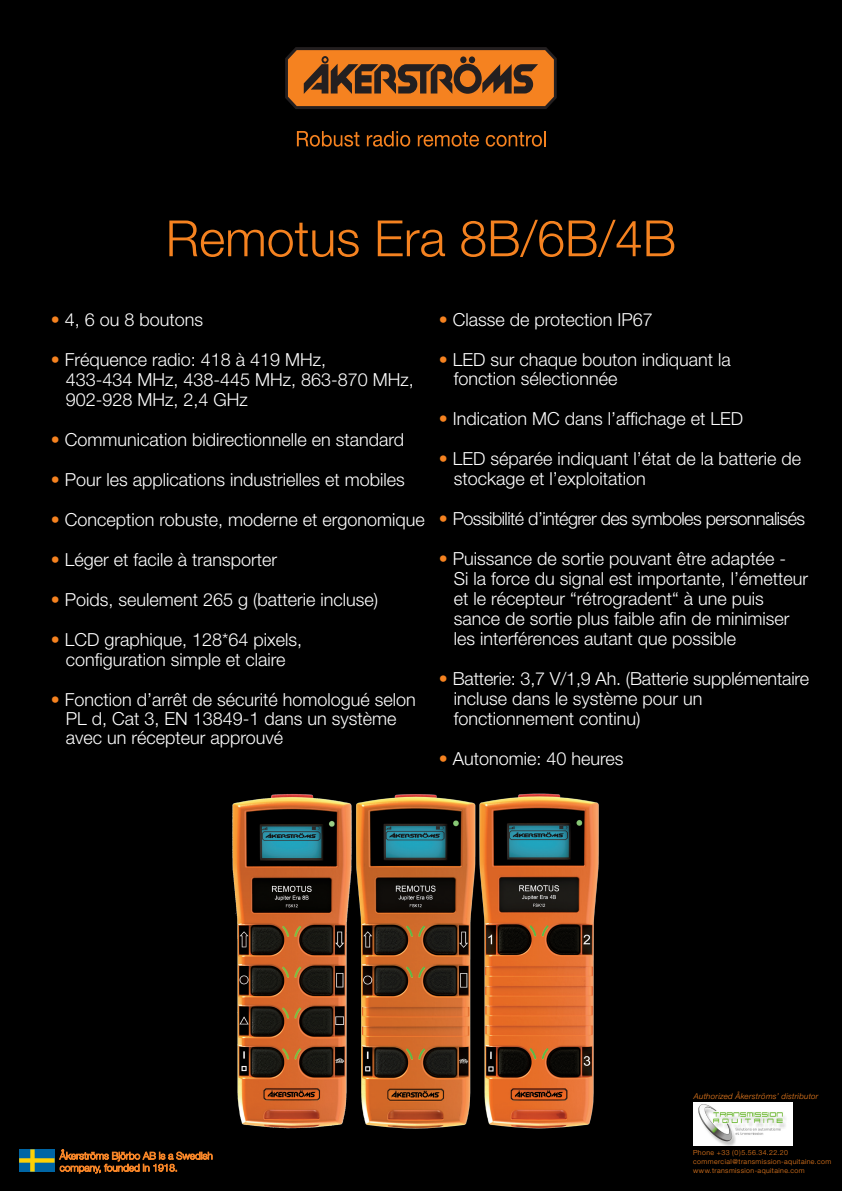
<style>
.page{position:relative;width:842px;height:1191px;background:#000}
.page>*{position:absolute;margin:0;border:0;box-sizing:border-box;transform-origin:0 0}
.t1{font:300 50px "Helvetica Neue";color:#f58220}
.t2{font:300 18px/20px "Helvetica Neue";color:#fff}
.t3{font:300 18px "Helvetica Neue";letter-spacing:-.03em;color:#fff}
.Image_text_RUTA{font:italic 300 8px "Helvetica Neue";letter-spacing:.03em;color:#f58220}
.Image_text_RUTA-2{font:300 7px "Helvetica Neue";letter-spacing:.06em;color:#f58220}
.s1{color:#f58220}
</style>
<div class="page">
<svg style="left:285px;top:47px;width:272px;height:62px;background:#a85d1f"></svg>
<svg style="left:297px;top:131px;width:62px;height:16px"></svg>
<svg style="left:367px;top:131px;width:43px;height:16px"></svg>
<svg style="left:418px;top:132px;width:61px;height:15px"></svg>
<svg style="left:486px;top:131px;width:60px;height:16px"></svg>
<img style="left:232px;top:793px;width:367px;height:336px">
<svg style="left:19px;top:1149px;width:193px;height:24px"></svg>
<img style="left:693px;top:1102px;width:100px;height:43px">
<p class="t1" style="left:166px;top:208px;width:512px">Remotus Era 8B/6B/4B</p>
<p class="t2" style="left:51px;top:309px;width:154px"><span class="s1">•</span> 4, 6 ou 8 boutons</p>
<p class="t2" style="left:51px;top:349px;width:277px"><span class="s1">•</span> Fréquence radio: 418 à 419 MHz,</p>
<p class="t2" style="left:66px;top:369px;width:350px">433-434 MHz, 438-445 MHz, 863-870 MHz,<br>902-928 MHz, 2,4 GHz</p>
<p class="t2" style="left:51px;top:429px;width:355px"><span class="s1">•</span> Communication bidirectionnelle en standard</p>
<p class="t2" style="left:51px;top:469px;width:356px"><span class="s1">•</span> Pour les applications industrielles et mobiles</p>
<p class="t2" style="left:51px;top:509px;width:376px"><span class="s1">•</span> Conception robuste, moderne et ergonomique</p>
<p class="t2" style="left:51px;top:549px;width:228px"><span class="s1">•</span> Léger et facile à transporter</p>
<p class="t2" style="left:51px;top:589px;width:329px"><span class="s1">•</span> Poids, seulement 265 g (batterie incluse)</p>
<p class="t2" style="left:51px;top:629px;width:253px;text-align:center"><span class="s1">•</span> LCD graphique, 128*64 pixels, configuration simple et claire</p>
<p class="t2" style="left:66px;top:690px;width:352px;line-height:19px;text-indent:-15px"><span class="s1">•</span> Fonction d’arrêt de sécurité homologué selon<br>PL d, Cat 3, EN 13849-1 dans un système avec un récepteur approuvé</p>
<p class="t2" style="left:439px;top:309px;width:216px"><span class="s1">•</span> Classe de protection IP67</p>
<p class="t2" style="left:454px;top:350px;width:279px;line-height:19px;text-indent:-15px"><span class="s1">•</span> LED sur chaque bouton indiquant la fonction sélectionnée</p>
<p class="t2" style="left:439px;top:408px;width:306px"><span class="s1">•</span> Indication MC dans l’affichage et LED</p>
<p class="t2" style="left:454px;top:448px;width:349px;text-indent:-15px"><span class="s1">•</span> LED séparée indiquant l’état de la batterie de stockage et l’exploitation</p>
<p class="t3" style="left:439px;top:508px;width:368px"><span class="s1">•</span> Possibilité d’intégrer des symboles personnalisés</p>
<p class="t2" style="left:439px;top:548px;width:349px"><span class="s1">•</span> Puissance de sortie pouvant être adaptée -</p>
<p class="t2" style="left:454px;top:568px;width:356px">Si la force du signal est importante, l’émetteur et le récepteur “rétrogradent“ à une puis sance de sortie plus faible afin de minimiser les interférences autant que possible</p>
<p class="t2" style="left:454px;top:668px;width:357px;text-indent:-15px"><span class="s1">•</span> Batterie: 3,7 V/1,9 Ah. (Batterie supplémentaire incluse dans le système pour un</p>
<p class="t2" style="left:454px;top:708px;width:188px">fonctionnement continu)</p>
<p class="t2" style="left:439px;top:748px;width:186px"><span class="s1">•</span> Autonomie: 40 heures</p>
<p class="Image_text_RUTA" style="left:694px;top:1091px;width:126px">Authorized Åkerströms’ distributor</p>
<p class="Image_text_RUTA-2" style="left:693px;top:1148px;width:96px">Phone +33 (0)5.56.34.22.20</p>
<p class="Image_text_RUTA-2" style="left:693px;top:1157px;width:140px">commercial@transmission-aquitaine.com</p>
<p class="Image_text_RUTA-2" style="left:693px;top:1166px;width:113px">www.transmission-aquitaine.com</p>
</div>
